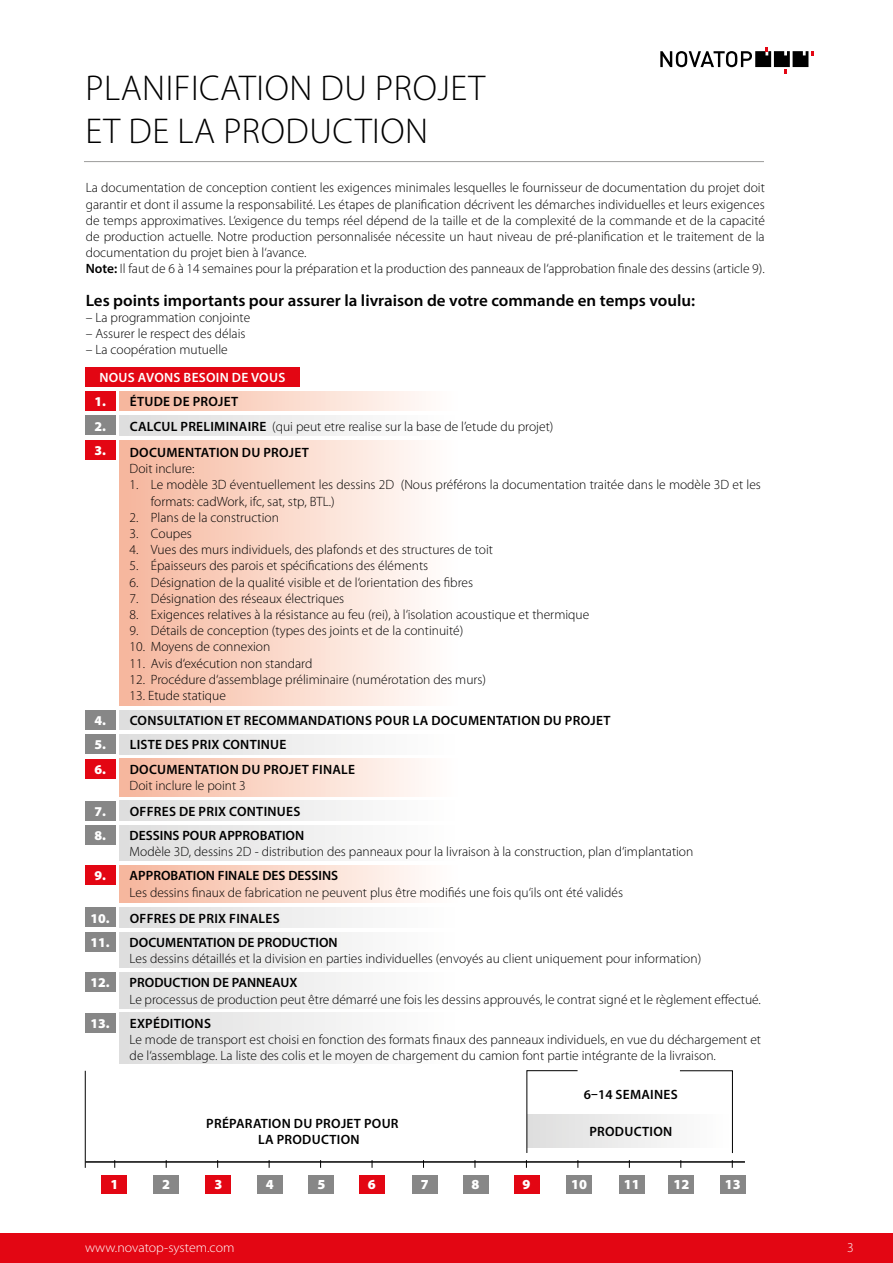
<style>
.page{position:relative;width:893px;height:1263px;background:#fff}
.page>*{position:absolute;margin:0;border:0;box-sizing:border-box;transform-origin:0 0}
.t1{font:300 36px/43.2px "Myriad Pro";letter-spacing:.015em;color:#000}
.t2{font:600 16.5px "Myriad Pro";color:#000}
.t3{font:900 13.8px "Myriad Pro";color:#fff}
.t4{font:300 13.5px/16.2px "Myriad Pro";color:#000}
.t5{font:600 13.5px/16.2px "Myriad Pro";letter-spacing:.02em;color:#000}
.t6{font:600 13.5px/24.3px "Myriad Pro";color:#000}
.t7{font:300 13.5px "Myriad Pro";color:#fff}
.t8{font:600 13.5px "Myriad Pro";letter-spacing:.02em;color:#fff}
.t9{font:900 13.5px "Myriad Pro";color:#fff}
.s1{font-weight:600}
.s2{font-weight:900;color:#fff}
</style>
<div class="page">
<hr style="left:84px;top:161px;width:680px;height:1px;background:#9d9d9c">
<div style="left:0;top:1233px;width:893px;height:30px;background:#e30613"></div>
<svg style="left:660px;top:47px;width:154px;height:26px"></svg>
<div style="left:527px;top:1115px;width:206px;height:32px;background:#eee"></div>
<hr style="left:85px;top:1161px;width:660px;height:2px;background:#000">
<hr style="left:85px;top:1071px;width:1px;height:97px;background:#000">
<svg style="left:526px;top:1070px;width:52px;height:83px"></svg>
<svg style="left:679px;top:1070px;width:54px;height:83px"></svg>
<div style="left:102px;top:1175px;width:25px;height:18px;background:#e30613"></div>
<div style="left:154px;top:1175px;width:25px;height:18px;background:#878787"></div>
<div style="left:206px;top:1175px;width:25px;height:18px;background:#e30613"></div>
<div style="left:257px;top:1175px;width:25px;height:18px;background:#878787"></div>
<div style="left:309px;top:1175px;width:25px;height:18px;background:#878787"></div>
<div style="left:359px;top:1175px;width:25px;height:18px;background:#e30613"></div>
<div style="left:412px;top:1175px;width:25px;height:18px;background:#878787"></div>
<div style="left:463px;top:1175px;width:25px;height:18px;background:#878787"></div>
<div style="left:514px;top:1175px;width:25px;height:18px;background:#e30613"></div>
<div style="left:567px;top:1175px;width:25px;height:18px;background:#878787"></div>
<div style="left:619px;top:1175px;width:25px;height:18px;background:#878787"></div>
<div style="left:669px;top:1175px;width:25px;height:18px;background:#878787"></div>
<div style="left:720px;top:1175px;width:25px;height:18px;background:#878787"></div>
<div style="left:119px;top:391px;width:342px;height:20px;background:linear-gradient(to right,#f6b69c,#fff)"></div>
<div style="left:85px;top:391px;width:30px;height:20px;background:#e30613"></div>
<div style="left:119px;top:440px;width:342px;height:265px;background:linear-gradient(to right,#f6b69c,#fff)"></div>
<div style="left:85px;top:440px;width:30px;height:19px;background:#e30613"></div>
<div style="left:119px;top:416px;width:342px;height:19px;background:linear-gradient(to right,#dededd,#fff)"></div>
<div style="left:85px;top:416px;width:30px;height:19px;background:#878787"></div>
<div style="left:119px;top:1013px;width:342px;height:51px;background:linear-gradient(to right,#dededd,#fff)"></div>
<div style="left:85px;top:1013px;width:30px;height:19px;background:#878787"></div>
<div style="left:119px;top:759px;width:342px;height:37px;background:linear-gradient(to right,#f6b69c,#fff)"></div>
<div style="left:85px;top:759px;width:30px;height:19px;background:#e30613"></div>
<div style="left:119px;top:734px;width:342px;height:20px;background:linear-gradient(to right,#dededd,#fff)"></div>
<div style="left:85px;top:734px;width:30px;height:20px;background:#878787"></div>
<div style="left:119px;top:801px;width:342px;height:19px;background:linear-gradient(to right,#dededd,#fff)"></div>
<div style="left:85px;top:801px;width:30px;height:19px;background:#878787"></div>
<div style="left:119px;top:710px;width:342px;height:20px;background:linear-gradient(to right,#dededd,#fff)"></div>
<div style="left:85px;top:710px;width:30px;height:20px;background:#878787"></div>
<div style="left:119px;top:825px;width:342px;height:36px;background:linear-gradient(to right,#dededd,#fff)"></div>
<div style="left:85px;top:825px;width:30px;height:19px;background:#878787"></div>
<div style="left:119px;top:865px;width:342px;height:38px;background:linear-gradient(to right,#f6b69c,#fff)"></div>
<div style="left:85px;top:865px;width:30px;height:20px;background:#e30613"></div>
<div style="left:119px;top:908px;width:342px;height:19px;background:linear-gradient(to right,#dededd,#fff)"></div>
<div style="left:85px;top:908px;width:30px;height:19px;background:#878787"></div>
<div style="left:119px;top:932px;width:342px;height:36px;background:linear-gradient(to right,#dededd,#fff)"></div>
<div style="left:85px;top:932px;width:30px;height:19px;background:#878787"></div>
<div style="left:119px;top:972px;width:342px;height:36px;background:linear-gradient(to right,#dededd,#fff)"></div>
<div style="left:85px;top:972px;width:30px;height:20px;background:#878787"></div>
<div style="left:85px;top:368px;width:214px;height:19px;background:#e30613"></div>
<h1 class="t1" style="left:85px;top:66px;width:401px">PLANIFICATION DU PROJET<br>ET DE LA PRODUCTION</h1>
<p class="t4" style="left:86px;top:180px;width:681px">La documentation de conception contient les exigences minimales lesquelles le fournisseur de documentation du projet doit garantir et dont il assume la responsabilité. Les étapes de planification décrivent les démarches individuelles et leurs exigences de temps approximatives. L‘exigence du temps réel dépend de la taille et de la complexité de la commande et de la capacité de production actuelle. Notre production personnalisée nécessite un haut niveau de pré-planification et le traitement de la documentation du projet bien à l‘avance.<br><span class="s1">Note:</span> Il faut de 6 à 14 semaines pour la préparation et la production des panneaux de l‘approbation finale des dessins (article 9).</p>
<p class="t2" style="left:86px;top:290px;width:611px">Les points importants pour assurer la livraison de votre commande en temps voulu:</p>
<p class="t4" style="left:86px;top:309px;width:166px">– La programmation conjointe</p>
<p class="t4" style="left:86px;top:326px;width:161px">– Assurer le respect des délais</p>
<p class="t4" style="left:86px;top:342px;width:144px">– La coopération mutuelle</p>
<p class="t8" style="left:99px;top:369px;width:187px">NOUS AVONS BESOIN DE VOUS</p>
<p class="t5" style="left:94px;top:393px;width:145px"><span class="s2">1.</span> ÉTUDE DE PROJET</p>
<p class="t4" style="left:94px;top:418px;width:461px"><span class="s2">2.</span> <span class="s1">CALCUL PRELIMINAIRE</span> (qui peut etre realise sur la base de l’etude du projet)</p>
<p class="t9" style="left:94px;top:443px;width:13px">3.</p>
<p class="t5" style="left:130px;top:444px;width:181px">DOCUMENTATION DU PROJET</p>
<p class="t4" style="left:130px;top:460px;width:66px">Doit inclure:</p>
<p class="t4" style="left:151px;top:477px;width:611px;text-indent:-21px">1. Le modèle 3D éventuellement les dessins 2D (Nous préférons la documentation traitée dans le modèle 3D et les formats: cadWork, ifc, sat, stp, BTL.)</p>
<p class="t4" style="left:130px;top:509px;width:151px">2. Plans de la construction</p>
<p class="t4" style="left:130px;top:525px;width:64px">3. Coupes</p>
<p class="t4" style="left:130px;top:541px;width:365px">4. Vues des murs individuels, des plafonds et des structures de toit</p>
<p class="t4" style="left:130px;top:558px;width:300px">5. Épaisseurs des parois et spécifications des éléments</p>
<p class="t4" style="left:130px;top:574px;width:345px">6. Désignation de la qualité visible et de l‘orientation des fibres</p>
<p class="t4" style="left:130px;top:590px;width:216px">7. Désignation des réseaux électriques</p>
<p class="t4" style="left:130px;top:606px;width:461px">8. Exigences relatives à la résistance au feu (rei), à l‘isolation acoustique et thermique</p>
<p class="t4" style="left:130px;top:622px;width:335px">9. Détails de conception (types des joints et de la continuité)</p>
<p class="t4" style="left:130px;top:639px;width:142px">10. Moyens de connexion</p>
<p class="t4" style="left:130px;top:655px;width:184px">11. Avis d‘exécution non standard</p>
<p class="t4" style="left:130px;top:671px;width:358px">12. Procédure d‘assemblage préliminaire (numérotation des murs)</p>
<p class="t4" style="left:130px;top:687px;width:98px">13. Etude statique</p>
<p class="t5" style="left:94px;top:712px;width:518px"><span class="s2">4.</span> CONSULTATION ET RECOMMANDATIONS POUR LA DOCUMENTATION DU PROJET</p>
<p class="t5" style="left:94px;top:736px;width:194px"><span class="s2">5.</span> LISTE DES PRIX CONTINUE</p>
<p class="t9" style="left:94px;top:761px;width:13px">6.</p>
<p class="t5" style="left:130px;top:761px;width:227px">DOCUMENTATION DU PROJET FINALE</p>
<p class="t4" style="left:130px;top:777px;width:118px">Doit inclure le point 3</p>
<p class="t5" style="left:94px;top:803px;width:208px"><span class="s2">7.</span> OFFRES DE PRIX CONTINUES</p>
<p class="t9" style="left:94px;top:828px;width:13px">8.</p>
<p class="t6" style="left:130px;top:823px;width:176px">DESSINS POUR APPROBATION</p>
<p class="t4" style="left:130px;top:843px;width:565px">Modèle 3D, dessins 2D - distribution des panneaux pour la livraison à la construction, plan d‘implantation</p>
<p class="t6" style="left:130px;top:863px;width:210px">APPROBATION FINALE DES DESSINS</p>
<p class="t4" style="left:130px;top:884px;width:495px">Les dessins finaux de fabrication ne peuvent plus être modifiés une fois qu‘ils ont été validés</p>
<p class="t9" style="left:94px;top:868px;width:13px">9.</p>
<p class="t6" style="left:130px;top:905px;width:209px;text-indent:-39px"><span class="s2">10.</span> OFFRES DE PRIX FINALES<br>DOCUMENTATION DE PRODUCTION</p>
<p class="t4" style="left:130px;top:950px;width:573px">Les dessins détaillés et la division en parties individuelles (envoyés au client uniquement pour information)</p>
<p class="t9" style="left:91px;top:934px;width:21px">11.</p>
<p class="t9" style="left:91px;top:975px;width:21px">12.</p>
<p class="t9" style="left:91px;top:1015px;width:21px">13.</p>
<p class="t6" style="left:130px;top:970px;width:169px">PRODUCTION DE PANNEAUX</p>
<p class="t4" style="left:130px;top:991px;width:633px">Le processus de production peut être démarré une fois les dessins approuvés, le contrat signé et le règlement effectué.</p>
<p class="t5" style="left:130px;top:1015px;width:83px">EXPÉDITIONS</p>
<p class="t4" style="left:130px;top:1031px;width:633px">Le mode de transport est choisi en fonction des formats finaux des panneaux individuels, en vue du déchargement et de l‘assemblage. La liste des colis et le moyen de chargement du camion font partie intégrante de la livraison.</p>
<p class="t5" style="left:258px;top:1114px;width:142px;text-indent:-52px">PRÉPARATION DU PROJET POUR<br>LA PRODUCTION</p>
<p class="t5" style="left:584px;top:1086px;width:95px">6–14 SEMAINES</p>
<p class="t5" style="left:589px;top:1123px;width:84px">PRODUCTION</p>
<p class="t3" style="left:110px;top:1177px;width:9px">1</p>
<p class="t3" style="left:162px;top:1177px;width:9px">2</p>
<p class="t3" style="left:214px;top:1177px;width:9px">3</p>
<p class="t3" style="left:266px;top:1177px;width:9px">4</p>
<p class="t3" style="left:317px;top:1177px;width:9px">5</p>
<p class="t3" style="left:368px;top:1177px;width:9px">6</p>
<p class="t3" style="left:421px;top:1177px;width:9px">7</p>
<p class="t3" style="left:472px;top:1177px;width:9px">8</p>
<p class="t3" style="left:523px;top:1177px;width:9px">9</p>
<p class="t3" style="left:571px;top:1177px;width:17px">10</p>
<p class="t3" style="left:624px;top:1177px;width:17px">11</p>
<p class="t3" style="left:673px;top:1177px;width:17px">12</p>
<p class="t3" style="left:725px;top:1177px;width:17px">13</p>
<p class="t7" style="left:85px;top:1239px;width:151px">www.novatop-system.com</p>
<p class="t7" style="left:847px;top:1239px;width:8px">3</p>
</div>
